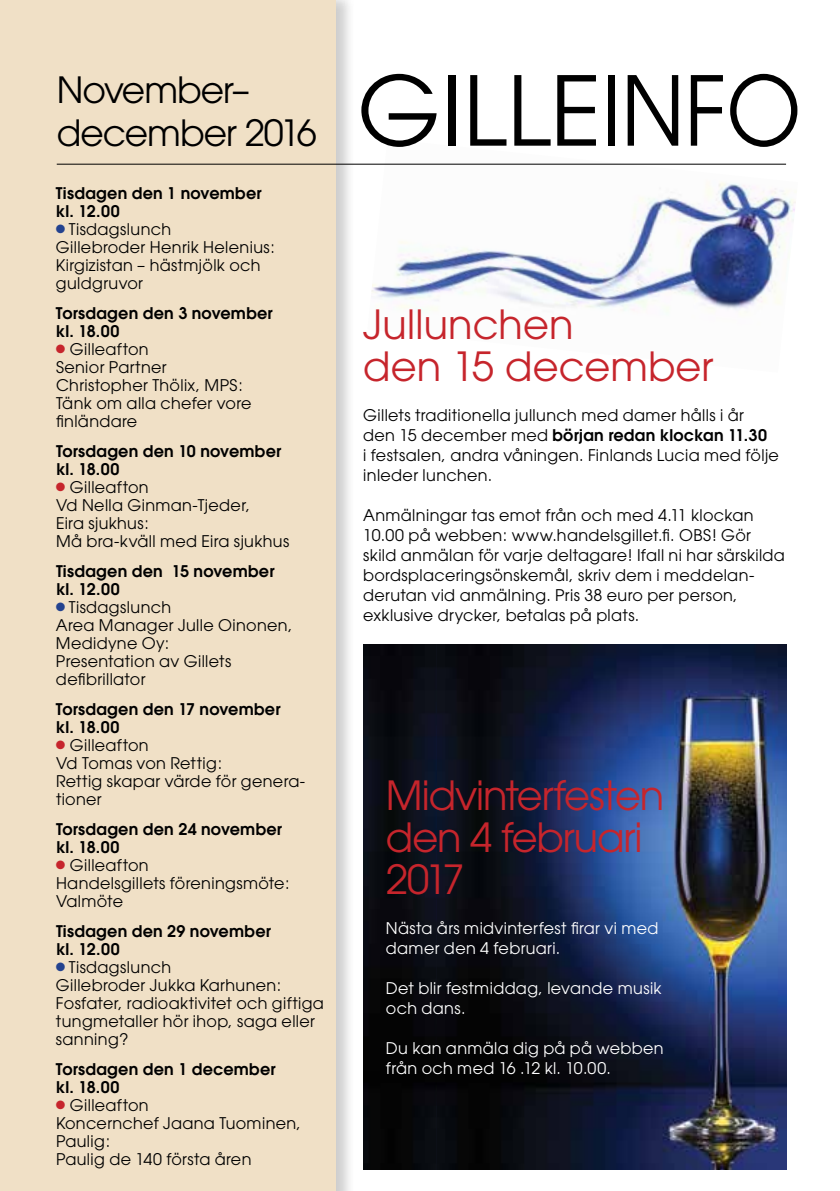
<style>
.page{position:relative;width:840px;height:1191px;background:#fff}
.page>*{position:absolute;margin:0;border:0;box-sizing:border-box;transform-origin:0 0}
.t1{font:95.4px "Avant Garde";color:#000}
.t2{font:40px/42px "Avant Garde";letter-spacing:-.025em;color:#c6252c}
.t3{font:40px/42px "Avant Garde";color:#c6252c}
.t4{font:36px/43.2px "Avant Garde";letter-spacing:-.03em;color:#000}
.t5{font:16px/18px "Avant Garde";letter-spacing:.02em;color:#000}
.t6{font:600 16px/18px "Avant Garde";letter-spacing:.015em;color:#000}
.t7{font:16px/20px "Avant Garde";letter-spacing:.02em;color:#fff}
.s1{color:#23428f}
.s2{color:#c6252c}
.s3{font-weight:600}
</style>
<div class="page">
<img style="left:367px;top:163px;width:429px;height:149px">
<div style="left:0;top:0;width:355px;height:1191px;background:#000;opacity:.2"></div>
<div style="left:0;top:0;width:335px;height:1191px;background:#f0e0c6"></div>
<hr style="left:57px;top:164px;width:728px;height:1px;background:#000">
<img style="left:436px;top:644px;width:349px;height:525px">
<img style="left:363px;top:644px;width:73px;height:525px">
<h3 class="t4" style="left:57px;top:68px;width:261px">November– december 2016</h3>
<p class="t6" style="left:56px;top:184px;width:207px">Tisdagen den 1 november kl. 12.00</p>
<p class="t5" style="left:56px;top:220px;width:220px"><span class="s1">●</span> Tisdagslunch<br>Gillebroder Henrik Helenius:<br>Kirgizistan – hästmjölk och guldgruvor</p>
<p class="t6" style="left:56px;top:304px;width:218px">Torsdagen den 3 november kl. 18.00</p>
<p class="t5" style="left:56px;top:340px;width:197px"><span class="s2">●</span> Gilleafton<br>Senior Partner<br>Christopher Thölix, MPS:<br>Tänk om alla chefer vore finländare</p>
<p class="t6" style="left:56px;top:442px;width:227px">Torsdagen den 10 november kl. 18.00</p>
<p class="t5" style="left:56px;top:478px;width:235px"><span class="s2">●</span> Gilleafton<br>Vd Nella Ginman-Tjeder,<br>Eira sjukhus:<br>Må bra-kväll med Eira sjukhus</p>
<p class="t6" style="left:56px;top:562px;width:220px">Tisdagen den 15 november kl. 12.00</p>
<p class="t5" style="left:56px;top:598px;width:238px"><span class="s1">●</span> Tisdagslunch<br>Area Manager Julle Oinonen,<br>Medidyne Oy:<br>Presentation av Gillets defibrillator</p>
<p class="t6" style="left:56px;top:700px;width:226px">Torsdagen den 17 november kl. 18.00</p>
<p class="t5" style="left:56px;top:736px;width:251px"><span class="s2">●</span> Gilleafton<br>Vd Tomas von Rettig:<br>Rettig skapar värde för genera&shy;tioner</p>
<p class="t6" style="left:56px;top:820px;width:227px">Torsdagen den 24 november kl. 18.00</p>
<p class="t5" style="left:56px;top:856px;width:235px"><span class="s2">●</span> Gilleafton<br>Handelsgillets föreningsmöte:<br>Valmöte</p>
<p class="t6" style="left:56px;top:922px;width:216px">Tisdagen den 29 november kl. 12.00</p>
<p class="t5" style="left:56px;top:958px;width:269px"><span class="s1">●</span> Tisdagslunch<br>Gillebroder Jukka Karhunen:<br>Fosfater, radioaktivitet och giftiga tungmetaller hör ihop, saga eller sanning?</p>
<p class="t6" style="left:56px;top:1060px;width:221px">Torsdagen den 1 december kl. 18.00</p>
<p class="t5" style="left:56px;top:1096px;width:246px"><span class="s2">●</span> Gilleafton<br>Koncernchef Jaana Tuominen,<br>Paulig:<br>Paulig de 140 första åren</p>
<h1 class="t1" style="left:357px;top:55px;width:445px">GILLEINFO</h1>
<h2 class="t3" style="left:363px;top:303px;width:352px">Jullunchen<br>den 15 december</h2>
<p class="t5" style="left:363px;top:405px;width:417px;line-height:20px">Gillets traditionella jullunch med damer hålls i år den 15 december med <span class="s3">början redan klockan 11.30<br></span>i festsalen, andra våningen. Finlands Lucia med följe inleder lunchen.</p>
<p class="t5" style="left:363px;top:505px;width:423px;line-height:20px">Anmälningar tas emot från och med 4.11 klockan 10.00 på webben: www.handelsgillet.fi. OBS! Gör skild anmälan för varje deltagare! Ifall ni har särskilda bordsplaceringsönskemål, skriv dem i meddelan&shy;derutan vid anmälning. Pris 38 euro per person, exklusive drycker, betalas på plats.</p>
<h2 class="t2" style="left:386px;top:774px;width:280px">Midvinterfesten den 4 februari<br>2017</h2>
<p class="t7" style="left:386px;top:918px;width:274px">Nästa års midvinterfest firar vi med damer den 4 februari.</p>
<p class="t7" style="left:386px;top:978px;width:277px">Det blir festmiddag, levande musik och dans.</p>
<p class="t7" style="left:386px;top:1038px;width:279px">Du kan anmäla dig på på webben från och med 16 .12 kl. 10.00.</p>
</div>
